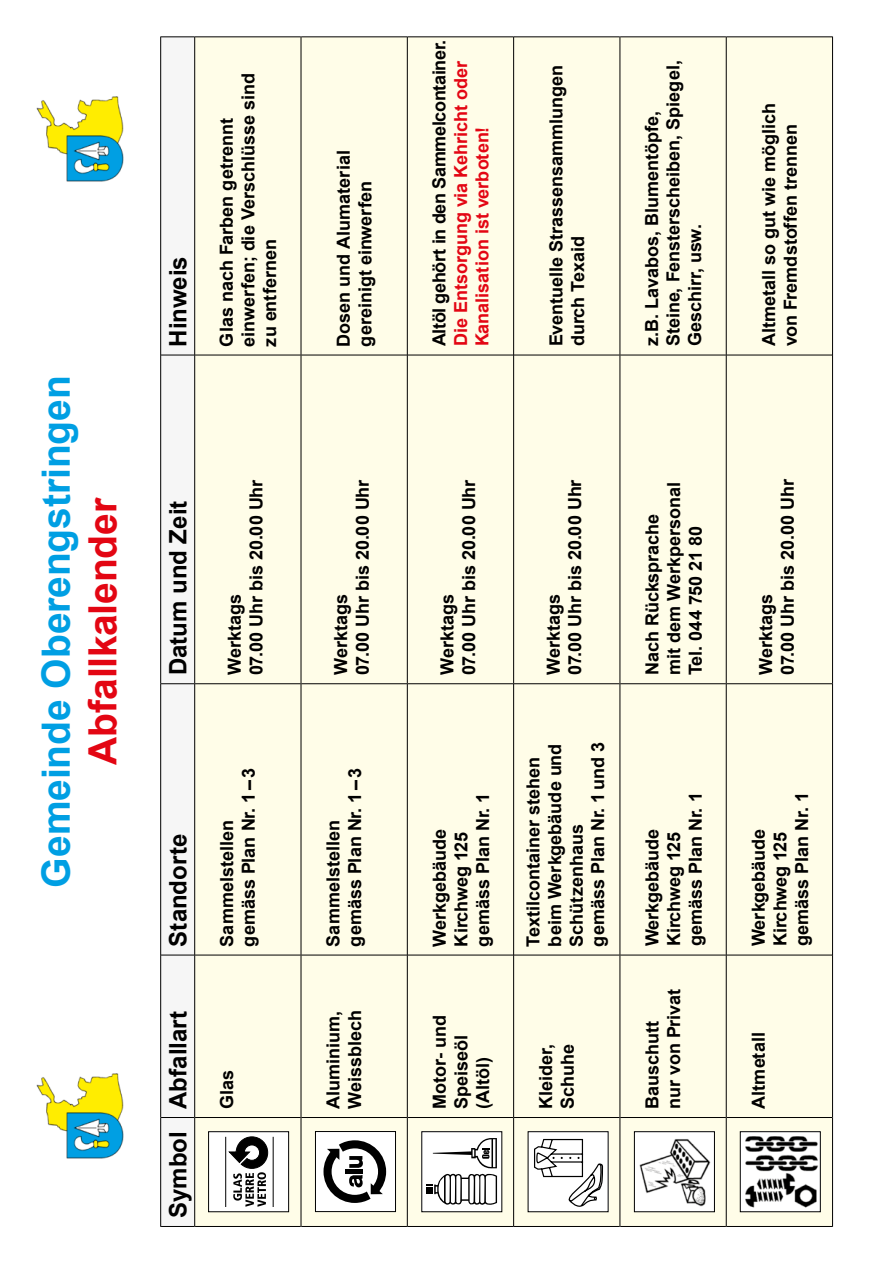
<style>
.page{position:relative;width:893px;height:1263px;background:#fff}
.page>*{position:absolute;margin:0;border:0;box-sizing:border-box;transform-origin:0 0}
.t1{font:700 39px "Arial";letter-spacing:-.005em;color:#009fe3}
.t2{font:700 39px "Arial";letter-spacing:-.005em;color:#e30613}
.t3{font:700 24px "Arial";color:#000}
.t4{font:700 18px/21.6px "Arial";color:#000}
.t5{font:700 18px/21.6px "Arial";color:#e30613}
.t6{font:700 18px "Arial";letter-spacing:-.02em;color:#000}
</style>
<div class="page">
<svg style="left:161px;top:37px;width:33px;height:1189px"></svg>
<div style="left:195px;top:37px;width:637px;height:1189px;background:#fffde8"></div>
<hr style="left:160px;top:1117px;width:1px;height:110px;background:#000">
<hr style="left:161px;top:1226px;width:33px;height:1px;background:#000">
<hr style="left:160px;top:955px;width:1px;height:162px;background:#000">
<hr style="left:161px;top:1117px;width:33px;height:1px;background:#000">
<hr style="left:160px;top:684px;width:1px;height:271px;background:#000">
<hr style="left:161px;top:955px;width:33px;height:1px;background:#000">
<hr style="left:160px;top:355px;width:1px;height:329px;background:#000">
<hr style="left:161px;top:683px;width:33px;height:1px;background:#000">
<hr style="left:160px;top:36px;width:1px;height:319px;background:#000">
<hr style="left:161px;top:355px;width:33px;height:1px;background:#000">
<hr style="left:161px;top:36px;width:33px;height:1px;background:#000">
<hr style="left:301px;top:1117px;width:1px;height:110px;background:#000">
<hr style="left:301px;top:955px;width:1px;height:162px;background:#000">
<hr style="left:301px;top:684px;width:1px;height:271px;background:#000">
<hr style="left:301px;top:355px;width:1px;height:329px;background:#000">
<hr style="left:301px;top:36px;width:1px;height:319px;background:#000">
<hr style="left:407px;top:1117px;width:1px;height:110px;background:#000">
<hr style="left:407px;top:955px;width:1px;height:162px;background:#000">
<hr style="left:407px;top:684px;width:1px;height:271px;background:#000">
<hr style="left:407px;top:355px;width:1px;height:329px;background:#000">
<hr style="left:407px;top:36px;width:1px;height:319px;background:#000">
<hr style="left:513px;top:1117px;width:1px;height:110px;background:#000">
<hr style="left:513px;top:955px;width:1px;height:162px;background:#000">
<hr style="left:513px;top:684px;width:1px;height:271px;background:#000">
<hr style="left:513px;top:355px;width:1px;height:329px;background:#000">
<hr style="left:513px;top:36px;width:1px;height:319px;background:#000">
<hr style="left:620px;top:1117px;width:1px;height:110px;background:#000">
<hr style="left:620px;top:955px;width:1px;height:162px;background:#000">
<hr style="left:620px;top:684px;width:1px;height:271px;background:#000">
<hr style="left:620px;top:355px;width:1px;height:329px;background:#000">
<hr style="left:620px;top:36px;width:1px;height:319px;background:#000">
<hr style="left:726px;top:1117px;width:1px;height:110px;background:#000">
<hr style="left:726px;top:955px;width:1px;height:162px;background:#000">
<hr style="left:726px;top:684px;width:1px;height:271px;background:#000">
<hr style="left:726px;top:355px;width:1px;height:329px;background:#000">
<hr style="left:726px;top:36px;width:1px;height:319px;background:#000">
<hr style="left:194px;top:1117px;width:1px;height:110px;background:#000">
<hr style="left:195px;top:1226px;width:106px;height:1px;background:#000">
<hr style="left:194px;top:955px;width:1px;height:162px;background:#000">
<hr style="left:195px;top:1117px;width:106px;height:1px;background:#000">
<hr style="left:194px;top:684px;width:1px;height:271px;background:#000">
<hr style="left:195px;top:955px;width:106px;height:1px;background:#000">
<hr style="left:194px;top:355px;width:1px;height:329px;background:#000">
<hr style="left:195px;top:683px;width:106px;height:1px;background:#000">
<hr style="left:194px;top:36px;width:1px;height:319px;background:#000">
<hr style="left:195px;top:355px;width:106px;height:1px;background:#000">
<hr style="left:195px;top:36px;width:106px;height:1px;background:#000">
<hr style="left:301px;top:1226px;width:106px;height:1px;background:#000">
<hr style="left:301px;top:1117px;width:106px;height:1px;background:#000">
<hr style="left:301px;top:955px;width:106px;height:1px;background:#000">
<hr style="left:301px;top:683px;width:106px;height:1px;background:#000">
<hr style="left:301px;top:355px;width:106px;height:1px;background:#000">
<hr style="left:301px;top:36px;width:106px;height:1px;background:#000">
<hr style="left:408px;top:1226px;width:105px;height:1px;background:#000">
<hr style="left:408px;top:1117px;width:105px;height:1px;background:#000">
<hr style="left:408px;top:955px;width:105px;height:1px;background:#000">
<hr style="left:408px;top:683px;width:105px;height:1px;background:#000">
<hr style="left:408px;top:355px;width:105px;height:1px;background:#000">
<hr style="left:408px;top:36px;width:105px;height:1px;background:#000">
<hr style="left:514px;top:1226px;width:106px;height:1px;background:#000">
<hr style="left:514px;top:1117px;width:106px;height:1px;background:#000">
<hr style="left:514px;top:955px;width:106px;height:1px;background:#000">
<hr style="left:514px;top:683px;width:106px;height:1px;background:#000">
<hr style="left:514px;top:355px;width:106px;height:1px;background:#000">
<hr style="left:514px;top:36px;width:106px;height:1px;background:#000">
<hr style="left:620px;top:1226px;width:106px;height:1px;background:#000">
<hr style="left:620px;top:1117px;width:106px;height:1px;background:#000">
<hr style="left:620px;top:955px;width:106px;height:1px;background:#000">
<hr style="left:620px;top:683px;width:106px;height:1px;background:#000">
<hr style="left:620px;top:355px;width:106px;height:1px;background:#000">
<hr style="left:620px;top:36px;width:106px;height:1px;background:#000">
<hr style="left:727px;top:1226px;width:105px;height:1px;background:#000">
<hr style="left:727px;top:1117px;width:105px;height:1px;background:#000">
<hr style="left:727px;top:955px;width:105px;height:1px;background:#000">
<hr style="left:727px;top:683px;width:105px;height:1px;background:#000">
<hr style="left:727px;top:355px;width:105px;height:1px;background:#000">
<hr style="left:727px;top:36px;width:105px;height:1px;background:#000">
<hr style="left:832px;top:1117px;width:1px;height:110px;background:#000">
<hr style="left:832px;top:955px;width:1px;height:162px;background:#000">
<hr style="left:832px;top:684px;width:1px;height:271px;background:#000">
<hr style="left:832px;top:355px;width:1px;height:329px;background:#000">
<hr style="left:832px;top:36px;width:1px;height:319px;background:#000">
<img style="left:36px;top:1073px;width:88px;height:86px">
<img style="left:36px;top:96px;width:88px;height:86px">
<div style="left:209px;top:1132px;width:80px;height:80px;background:#fff"></div>
<svg style="left:228px;top:1136px;width:40px;height:71px"></svg>
<hr style="left:225px;top:1137px;width:1px;height:70px;background:#000">
<hr style="left:273px;top:1137px;width:1px;height:70px;background:#000">
<div style="left:208px;top:1131px;width:81px;height:81px;border:1px solid #000"></div>
<div style="left:315px;top:1131px;width:80px;height:80px;background:#fff"></div>
<svg style="left:323px;top:1140px;width:63px;height:63px"></svg>
<div style="left:315px;top:1131px;width:81px;height:81px;border:1px solid #000"></div>
<div style="left:422px;top:1132px;width:80px;height:80px;background:#fff"></div>
<svg style="left:426px;top:1138px;width:71px;height:67px"></svg>
<div style="left:528px;top:1132px;width:80px;height:80px;background:#fff"></div>
<svg style="left:534px;top:1138px;width:69px;height:69px"></svg>
<img style="left:636px;top:1133px;width:77px;height:77px">
<div style="left:634px;top:1131px;width:81px;height:81px;border:1px solid #000"></div>
<img style="left:742px;top:1133px;width:77px;height:77px">
<div style="left:740px;top:1131px;width:81px;height:81px;border:1px solid #000"></div>
<h1 class="t1" style="left:30px;top:888px;width:514px;rotate:-90deg">Gemeinde Oberengstringen</h1>
<h1 class="t2" style="left:77px;top:765px;width:269px;rotate:-90deg">Abfallkalender</h1>
<h2 class="t3" style="left:162px;top:346px;width:92px;rotate:-90deg">Hinweis</h2>
<p class="t4" style="left:216px;top:346px;width:275px;rotate:-90deg">Glas nach Farben getrennt einwerfen; die Verschlüsse sind zu entfernen</p>
<p class="t4" style="left:333px;top:346px;width:198px;rotate:-90deg">Dosen und Alumaterial gereinigt einwerfen</p>
<h2 class="t3" style="left:162px;top:675px;width:176px;rotate:-90deg">Datum und Zeit</h2>
<p class="t4" style="left:224px;top:675px;width:197px;rotate:-90deg">Werktags<br>07.00 Uhr bis 20.00 Uhr</p>
<h2 class="t3" style="left:162px;top:946px;width:114px;rotate:-90deg">Standorte</h2>
<h2 class="t3" style="left:162px;top:1218px;width:209px;rotate:-90deg">Symbol Abfallart</h2>
<p class="t4" style="left:217px;top:946px;width:180px;rotate:-90deg">Sammelstellen gemäss Plan Nr. 1–3</p>
<p class="t4" style="left:217px;top:1109px;width:41px;rotate:-90deg">Glas</p>
<p class="t4" style="left:331px;top:675px;width:197px;rotate:-90deg">Werktags<br>07.00 Uhr bis 20.00 Uhr</p>
<p class="t4" style="left:323px;top:946px;width:180px;rotate:-90deg">Sammelstellen gemäss Plan Nr. 1–3</p>
<p class="t4" style="left:323px;top:1109px;width:100px;rotate:-90deg">Aluminium,<br>Weissblech</p>
<p class="t6" style="left:427px;top:346px;width:308px;rotate:-90deg">Altöl gehört in den Sammelcontainer.</p>
<p class="t5" style="left:450px;top:346px;width:288px;rotate:-90deg">Die Entsorgung via Kehricht oder<br>Kanalisation ist verboten!</p>
<p class="t4" style="left:546px;top:346px;width:283px;rotate:-90deg">Eventuelle Strassensammlungen durch Texaid</p>
<p class="t4" style="left:641px;top:346px;width:287px;rotate:-90deg">z.B. Lavabos, Blumentöpfe,<br>Steine, Fensterscheiben, Spiegel,<br>Geschirr, usw.</p>
<p class="t4" style="left:759px;top:346px;width:245px;rotate:-90deg">Altmetall so gut wie möglich von Fremdstoffen trennen</p>
<p class="t4" style="left:437px;top:675px;width:197px;rotate:-90deg">Werktags<br>07.00 Uhr bis 20.00 Uhr</p>
<p class="t4" style="left:429px;top:946px;width:155px;rotate:-90deg">Werkgebäude<br>Kirchweg 125 gemäss Plan Nr. 1</p>
<p class="t4" style="left:429px;top:1109px;width:95px;rotate:-90deg">Motor- und<br>Speiseöl (Altöl)</p>
<p class="t4" style="left:543px;top:675px;width:197px;rotate:-90deg">Werktags<br>07.00 Uhr bis 20.00 Uhr</p>
<p class="t4" style="left:523px;top:946px;width:206px;rotate:-90deg">Textilcontainer stehen beim Werkgebäude und<br>Schützenhaus<br>gemäss Plan Nr. 1und 3</p>
<p class="t4" style="left:536px;top:1109px;width:67px;rotate:-90deg">Kleider,<br>Schuhe</p>
<p class="t4" style="left:642px;top:675px;width:195px;rotate:-90deg">Nach Rücksprache<br>mit dem Werkpersonal<br>Tel. 044 750 21 80</p>
<p class="t4" style="left:642px;top:946px;width:155px;rotate:-90deg">Werkgebäude<br>Kirchweg 125 gemäss Plan Nr. 1</p>
<p class="t4" style="left:642px;top:1109px;width:122px;rotate:-90deg">Bauschutt nur von Privat</p>
<p class="t4" style="left:756px;top:675px;width:197px;rotate:-90deg">Werktags<br>07.00 Uhr bis 20.00 Uhr</p>
<p class="t4" style="left:748px;top:946px;width:155px;rotate:-90deg">Werkgebäude<br>Kirchweg 125 gemäss Plan Nr. 1</p>
<p class="t4" style="left:748px;top:1109px;width:78px;rotate:-90deg">Altmetall</p>
</div>
